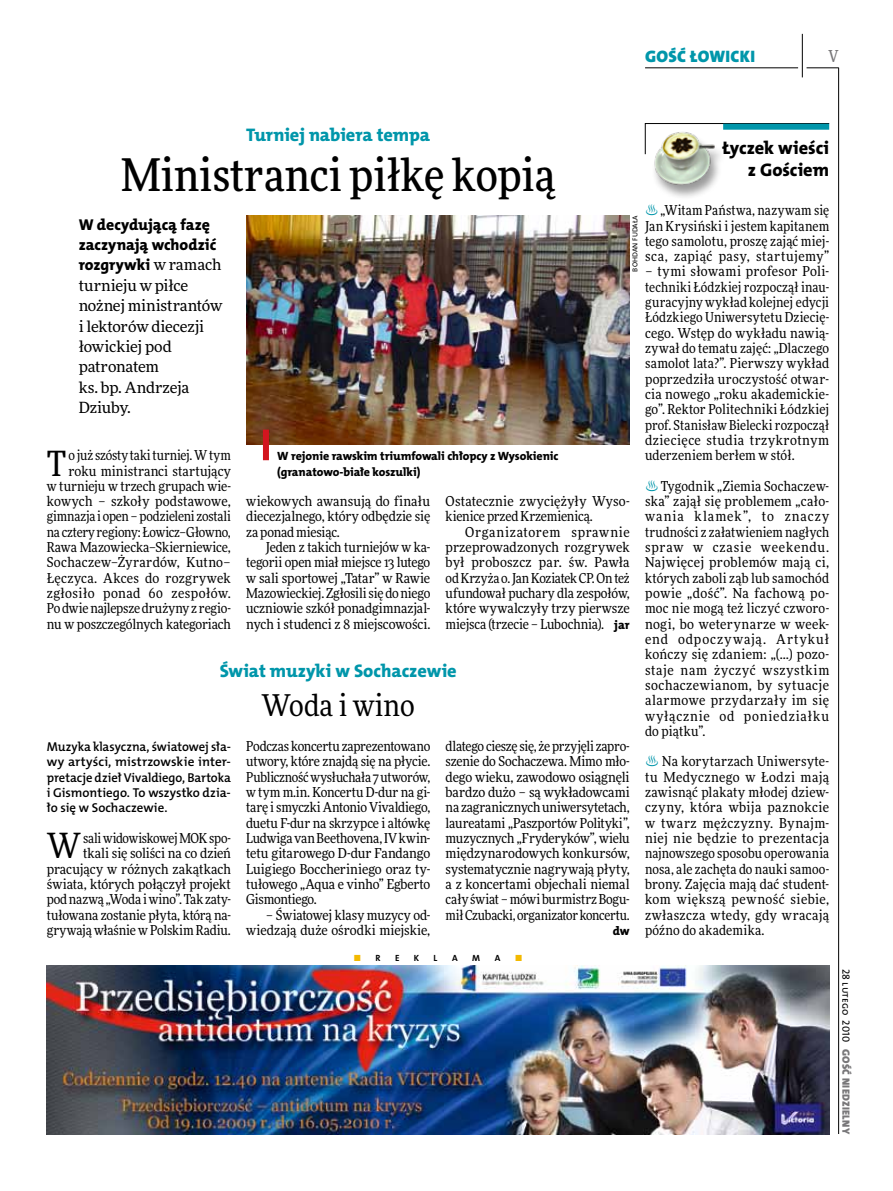
<style>
.page{position:relative;width:893px;height:1191px;background:#fff}
.page>*{position:absolute;margin:0;border:0;box-sizing:border-box;transform-origin:0 0}
.t1{font:500 45px "Freeday Narrow";color:#000}
.t2{font:34.8px "Freeday Narrow News";color:#000}
.t3{font:30px "Freeday Narrow News";letter-spacing:.01em;color:#000}
.t4{font:18.3px "The Mix HP8 Ex Bld";letter-spacing:-.005em;color:#0096aa}
.t5{font:18.3px/21.6px "The Mix HP8 Ex Bld";letter-spacing:-.005em;color:#000;text-align:right}
.t6{font:16.65px "The Mix HP9 Blk";letter-spacing:.02em;color:#0096aa}
.t7{font:500 16.5px "Freeday Narrow";color:#787779;scale:.9 1}
.t8{font:15.75px/20.4px "The Mix HP8 Ex Bld";color:#000}
.t9{font:15.45px/20.4px "Freeday News";letter-spacing:-.01em;color:#000}
.t10{font:13.65px/15.3px "Freeday Narrow News";color:#000;text-align:justify}
.t11{font:12.9px/15.3px "The Mix HP6 Se Bld";color:#000;text-align:justify}
.t12{font:12.3px "The Mix HP8 Ex Bld";color:#000}
.t13{font:12px/15.3px "The Mix HP8 Ex Bld";letter-spacing:-.005em;color:#000}
.t14{font:10.5px "The Mix HP9 Blk";letter-spacing:.025em;color:#787779}
.t15{font:10.5px "The Mix HP5 Plain";color:#000}
.t16{font:9px "The Mix HP7 Bld";color:#000}
.t17{font:9px "The Mix HP7 Bld";color:#f3b900}
.t18{font:7.2px "The Mix HP5 Plain";letter-spacing:.035em;color:#000}
.s1{font-family:"Freeday News";font-size:15.45px}
.s2{font-family:"Koz Min Pro";color:#0096aa}
.s3{font-family:"The Mix HP8 Ex Bld";font-size:12.3px}
.s4{color:#000}
</style>
<div class="page">
<hr style="left:806px;top:68px;width:33px;height:1px;background:#000">
<hr style="left:645px;top:68px;width:153px;height:1px;background:#000">
<hr style="left:838px;top:68px;width:1px;height:1066px;background:#000">
<hr style="left:802px;top:34px;width:1px;height:43px;background:#000">
<img style="left:47px;top:965px;width:782px;height:169px">
<svg style="left:645px;top:123px;width:185px;height:32px"></svg>
<div style="left:723px;top:124px;width:106px;height:6px;background:#0096aa"></div>
<div style="left:650px;top:133px;width:75px;height:67px;background:#000;opacity:.4"></div>
<img style="left:651px;top:128px;width:66px;height:58px">
<img style="left:246px;top:215px;width:384px;height:230px">
<div style="left:263px;top:429px;width:6px;height:31px;background:#d3151f"></div>
<p class="t6" style="left:645px;top:46px;width:111px">GOŚĆ ŁOWICKI</p>
<p class="t7" style="left:828px;top:46px;width:13px">V</p>
<h3 class="t4" style="left:246px;top:123px;width:185px">Turniej nabiera tempa</h3>
<h1 class="t1" style="left:121px;top:147px;width:436px">Ministranci piłkę kopią</h1>
<p class="t8" style="left:79px;top:214px;width:144px">W decydującą fazę zaczynają wchodzić rozgrywki <span class="s1">w ramach</span></p>
<p class="t9" style="left:79px;top:275px;width:145px">turnieju w piłce nożnej ministrantów i lektorów diecezji łowickiej pod patronatem<br>ks. bp. Andrzeja<br>Dziuby.</p>
<h3 class="t5" style="left:722px;top:137px;width:108px">Łyczek wieści z Gościem</h3>
<p class="t10" style="left:645px;top:202px;width:186px"><span class="s2">♨</span> „Witam Państwa, nazywam się Jan Krysiński i jestem kapitanem tego samolotu, proszę zająć miej&shy;sca, zapiąć pasy, startujemy”</p>
<p class="t10" style="left:645px;top:264px;width:186px">– tymi słowami profesor Poli&shy;techniki Łódzkiej rozpoczął inau&shy;guracyjny wykład kolejnej edycji Łódzkiego Uniwersytetu Dziecię&shy;cego. Wstęp do wykładu nawią&shy;zywał do tematu zajęć: „Dlaczego samolot lata?”. Pierwszy wykład poprzedziła uroczystość otwar&shy;cia nowego „roku akademickie&shy;go”. Rektor Politechniki Łódzkiej prof. Stanisław Bielecki rozpoczął dziecięce studia trzykrotnym uderzeniem berłem w stół.</p>
<p class="t10" style="left:645px;top:478px;width:186px"><span class="s2">♨</span> Tygodnik „Ziemia Sochaczew&shy;ska” zajął się problemem „cało&shy;wania klamek”, to znaczy trudności z załatwieniem nagłych spraw w czasie weekendu.<br>Najwięcej problemów mają ci, których zaboli ząb lub samochód powie „dość”. Na fachową po&shy;moc nie mogą też liczyć czworo&shy;nogi, bo weterynarze w week&shy;end odpoczywają. Artykuł kończy się zdaniem: „(…) pozo&shy;staje nam życzyć wszystkim sochaczewianom, by sytuacje alarmowe przydarzały im się wyłącznie od poniedziałku do piątku”.</p>
<p class="t10" style="left:645px;top:754px;width:186px"><span class="s2">♨</span> Na korytarzach Uniwersyte&shy;tu Medycznego w Łodzi mają zawisnąć plakaty młodej dziew&shy;czyny, która wbija paznokcie w twarz mężczyzny. Bynajm&shy;niej nie będzie to prezentacja najnowszego sposobu operowania nosa, ale zachęta do nauki samoo&shy;brony. Zajęcia mają dać student&shy;kom większą pewność siebie, zwłaszcza wtedy, gdy wracają późno do akademika.</p>
<p class="t18" style="left:631px;top:272px;width:57px;rotate:-90deg">Bohdan Fudała</p>
<p class="t10" style="left:47px;top:447px;width:186px;text-align:right">o już szósty taki turniej. W tym roku ministranci startujący<br>w turnieju w trzech grupach wie&shy;kowych – szkoły podstawowe, gimnazja i open – podzieleni zostali na cztery regiony: Łowicz–Głowno,<br>Rawa Mazowiecka–Skierniewice,<br>Sochaczew–Żyrardów, Kutno–<br>Łęczyca. Akces do rozgrywek zgłosiło ponad 60 zespołów.<br>Po dwie najlepsze drużyny z regio&shy;nu w poszczególnych kategoriach</p>
<h2 class="t2" style="left:47px;top:442px;width:21px">T</h2>
<p class="t13" style="left:277px;top:448px;width:283px">W rejonie rawskim triumfowali chłopcy z Wysokienic (granatowo-białe koszulki)</p>
<p class="t10" style="left:446px;top:493px;width:186px">Ostatecznie zwyciężyły Wyso&shy;kienice przed Krzemienicą.</p>
<p class="t10" style="left:446px;top:524px;width:186px;text-indent:20px">Organizatorem sprawnie przeprowadzonych rozgrywek był proboszcz par. św. Pawła od Krzyża o. Jan Koziatek CP. On też ufundował puchary dla zespołów, które wywalczyły trzy pierwsze miejsca (trzecie – Lubochnia). <span class="s3">jar</span></p>
<h3 class="t4" style="left:220px;top:659px;width:239px">Świat muzyki w Sochaczewie</h3>
<h3 class="t3" style="left:262px;top:686px;width:155px">Woda i wino</h3>
<p class="t11" style="left:47px;top:739px;width:186px">Muzyka klasyczna, światowej sła&shy;wy artyści, mistrzowskie inter&shy;pretacje dzieł Vivaldiego, Bartoka i Gismontiego. To wszystko dzia&shy;ło się w Sochaczewie.</p>
<h2 class="t2" style="left:47px;top:824px;width:36px">W</h2>
<p class="t10" style="left:246px;top:493px;width:186px">wiekowych awansują do finału diecezjalnego, który odbędzie się za ponad miesiąc.</p>
<p class="t10" style="left:246px;top:539px;width:186px;text-indent:20px">Jeden z takich turniejów w ka&shy;tegorii open miał miejsce 13 lutego w sali sportowej „Tatar” w Rawie Mazowieckiej. Zgłosili się do niego uczniowie szkół ponadgimnazjal&shy;nych i studenci z 8 miejscowości.</p>
<p class="t10" style="left:446px;top:738px;width:186px">dlatego cieszę się, że przyjęli zapro&shy;szenie do Sochaczewa. Mimo mło&shy;dego wieku, zawodowo osiągnęli bardzo dużo – są wykładowcami na zagranicznych uniwersytetach, laureatami „Paszportów Polityki”, muzycznych „Fryderyków”, wielu międzynarodowych konkursów, systematycznie nagrywają płyty, a z koncertami objechali niemal cały świat – mówi burmistrz Bogu&shy;mił Czubacki, organizator koncertu.</p>
<p class="t12" style="left:613px;top:923px;width:19px">dw</p>
<p class="t10" style="left:246px;top:738px;width:186px">Podczas koncertu zaprezentowano utwory, które znajdą się na płycie.<br>Publiczność wysłuchała 7 utworów, w tym m.in. Koncertu D-dur na gi&shy;tarę i smyczki Antonio Vivaldiego, duetu F-dur na skrzypce i altówkę Ludwiga van Beethovena, IV kwin&shy;tetu gitarowego D-dur Fandango Luigiego Boccheriniego oraz ty&shy;tułowego „Aqua e vinho” Egberto Gismontiego.</p>
<p class="t10" style="left:246px;top:907px;width:186px;text-align:right">– Światowej klasy muzycy od&shy;wiedzają duże ośrodki miejskie,</p>
<p class="t10" style="left:47px;top:830px;width:186px;text-align:right">sali widowiskowej MOK spo-<br>tkali się soliści na co dzień pracujący w różnych zakątkach świata, których połączył projekt pod nazwą „Woda i wino”. Tak zaty&shy;tułowana zostanie płyta, którą na&shy;grywają właśnie w Polskim Radiu.</p>
<p class="t17" style="left:353px;top:952px;width:27px">■ <span class="s4">R</span></p>
<p class="t16" style="left:395px;top:952px;width:6px">E</p>
<p class="t16" style="left:414px;top:952px;width:6px">K</p>
<p class="t16" style="left:434px;top:952px;width:4px">L</p>
<p class="t16" style="left:452px;top:952px;width:18px">AMA</p>
<p class="t17" style="left:515px;top:952px;width:9px">■</p>
<p class="t15" style="left:853px;top:968px;width:75px;rotate:90deg">28 lutego 2010</p>
<p class="t14" style="left:853px;top:1049px;width:86px;rotate:90deg">GOŚĆ NIEDZIELNY</p>
</div>
